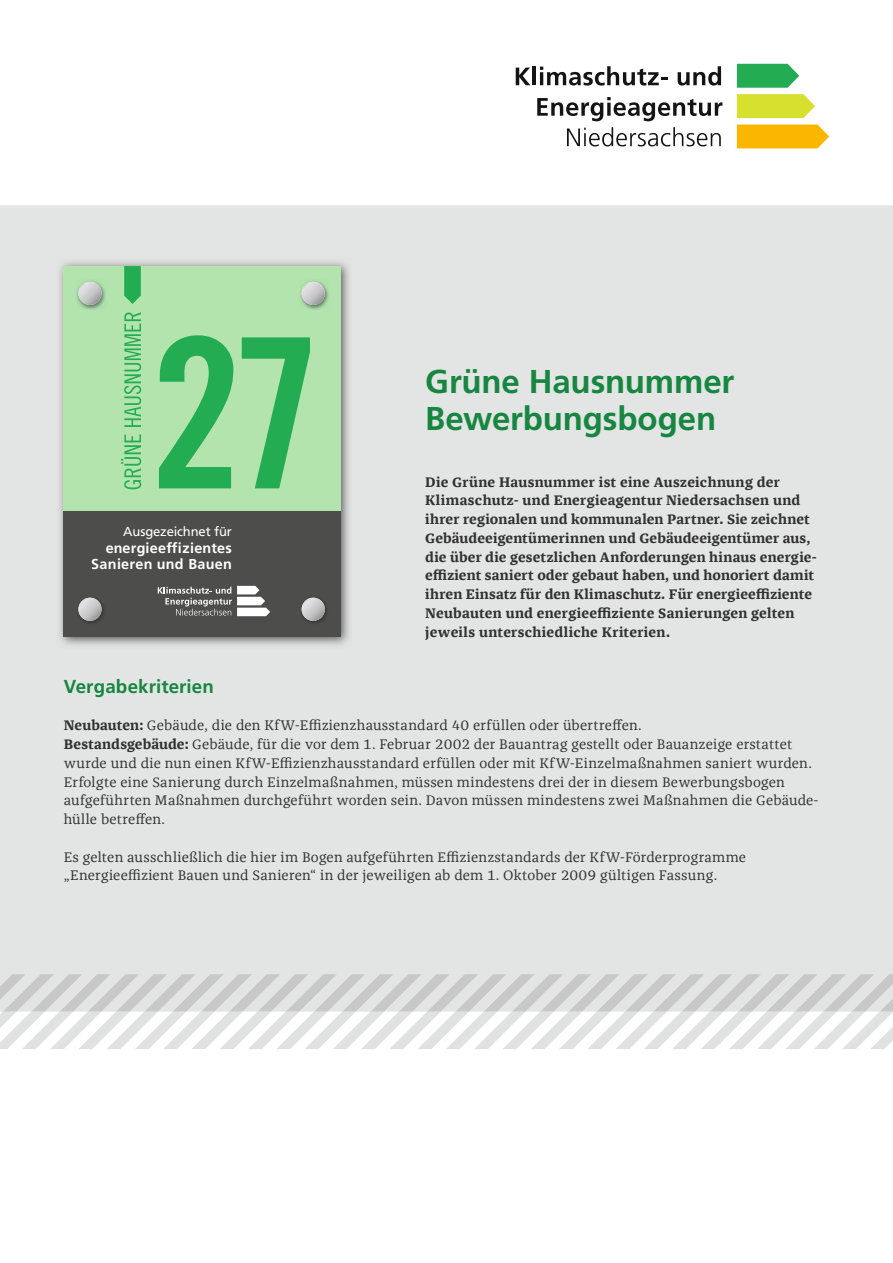
<style>
.page{position:relative;width:893px;height:1263px;background:#fff}
.page>*{position:absolute;margin:0;border:0;box-sizing:border-box;transform-origin:0 0}
.t1{font:209.1px "Trade Gothic LT Bold Cond Twenty";color:#23ac52}
.t2{font:700 33px/37.5px "Frutiger LT";letter-spacing:-.005em;color:#168640}
.t3{font:700 18.75px "Frutiger LT";letter-spacing:.005em;color:#168640}
.t4{font:700 14.4px/16.4px "Frutiger LT";letter-spacing:.02em;color:#fff;text-align:right}
.t5{font:14.25px/18.8px "Franziska Offc";letter-spacing:.015em;color:#313130}
.t6{font:700 14.25px/18.8px "Franziska Offc";letter-spacing:.015em;color:#313130}
.t7{font:13.05px "Frutiger LT";letter-spacing:-.01em;color:#fff}
.s1{font-weight:700}
</style>
<div class="page">
<svg style="left:737px;top:64px;width:62px;height:24px"></svg>
<svg style="left:737px;top:94px;width:78px;height:24px;background:#dae23c"></svg>
<div style="left:737px;top:125px;width:92px;height:23px;background:#fbb700"></div>
<svg style="left:516px;top:68px;width:14px;height:17px"></svg>
<hr style="left:533px;top:66px;width:3px;height:19px;background:#131413">
<svg style="left:540px;top:66px;width:127px;height:20px"></svg>
<svg style="left:678px;top:66px;width:43px;height:20px"></svg>
<svg style="left:537px;top:97px;width:185px;height:24px"></svg>
<svg style="left:567px;top:127px;width:154px;height:19px"></svg>
<div style="left:0;top:205px;width:893px;height:769px;background:#e3e4e4"></div>
<img style="left:57px;top:259px;width:295px;height:389px">
<div style="left:64px;top:511px;width:276px;height:126px;background:#4d4d4c"></div>
<div style="left:64px;top:266px;width:276px;height:245px;background:#b3e4ad"></div>
<svg style="left:121px;top:312px;width:20px;height:177px"></svg>
<svg style="left:124px;top:266px;width:17px;height:38px"></svg>
<svg style="left:158px;top:586px;width:112px;height:30px"></svg>
<img style="left:76px;top:281px;width:30px;height:29px">
<svg style="left:78px;top:282px;width:24px;height:23px"></svg>
<img style="left:300px;top:281px;width:29px;height:29px">
<svg style="left:302px;top:282px;width:23px;height:23px"></svg>
<img style="left:85px;top:597px;width:19px;height:26px">
<svg style="left:78px;top:598px;width:24px;height:23px"></svg>
<img style="left:301px;top:597px;width:26px;height:26px">
<svg style="left:302px;top:598px;width:23px;height:23px"></svg>
<svg style="left:0;top:974px;width:893px;height:75px"></svg>
<h1 class="t1" style="left:150px;top:287px;width:175px">27</h1>
<p class="t7" style="left:123px;top:523px;width:110px">Ausgezeichnet für</p>
<p class="t4" style="left:91px;top:539px;width:142px">energieeffizientes<br>Sanieren und Bauen</p>
<h2 class="t2" style="left:425px;top:363px;width:311px">Grüne Hausnummer<br>Bewerbungsbogen</h2>
<p class="t6" style="left:425px;top:472px;width:393px">Die Grüne Hausnummer ist eine Auszeichnung der Klimaschutz- und Energieagentur Niedersachsen und ihrer regionalen und kommunalen Partner. Sie zeichnet Gebäudeeigentümerinnen und Gebäudeeigentümer aus, die über die gesetzlichen Anforderungen hinaus energie&shy;effizient saniert oder gebaut haben, und honoriert damit ihren Einsatz für den Klimaschutz. Für energieeffiziente Neubauten und energieeffiziente Sanierungen gelten jeweils unterschiedliche Kriterien.</p>
<h3 class="t3" style="left:64px;top:675px;width:152px">Vergabekriterien</h3>
<p class="t5" style="left:64px;top:716px;width:756px"><span class="s1">Neubauten:</span> Gebäude, die den KfW-Effizienzhausstandard 40 erfüllen oder übertreffen.<br><span class="s1">Bestandsgebäude:</span> Gebäude, für die vor dem 1. Februar 2002 der Bauantrag gestellt oder Bauanzeige erstattet wurde und die nun einen KfW-Effizienzhausstandard erfüllen oder mit KfW-Einzelmaßnahmen saniert wurden.<br>Erfolgte eine Sanierung durch Einzelmaßnahmen, müssen mindestens drei der in diesem Bewerbungsbogen aufgeführten Maßnahmen durchgeführt worden sein. Davon müssen mindestens zwei Maßnahmen die Gebäude&shy;hülle betreffen.</p>
<p class="t5" style="left:64px;top:848px;width:684px">Es gelten ausschließlich die hier im Bogen aufgeführten Effizienzstandards der KfW-Förderprogramme „Energie effizient Bauen und Sanieren“ in der jeweiligen ab dem 1. Oktober 2009 gültigen Fassung.</p>
</div>
